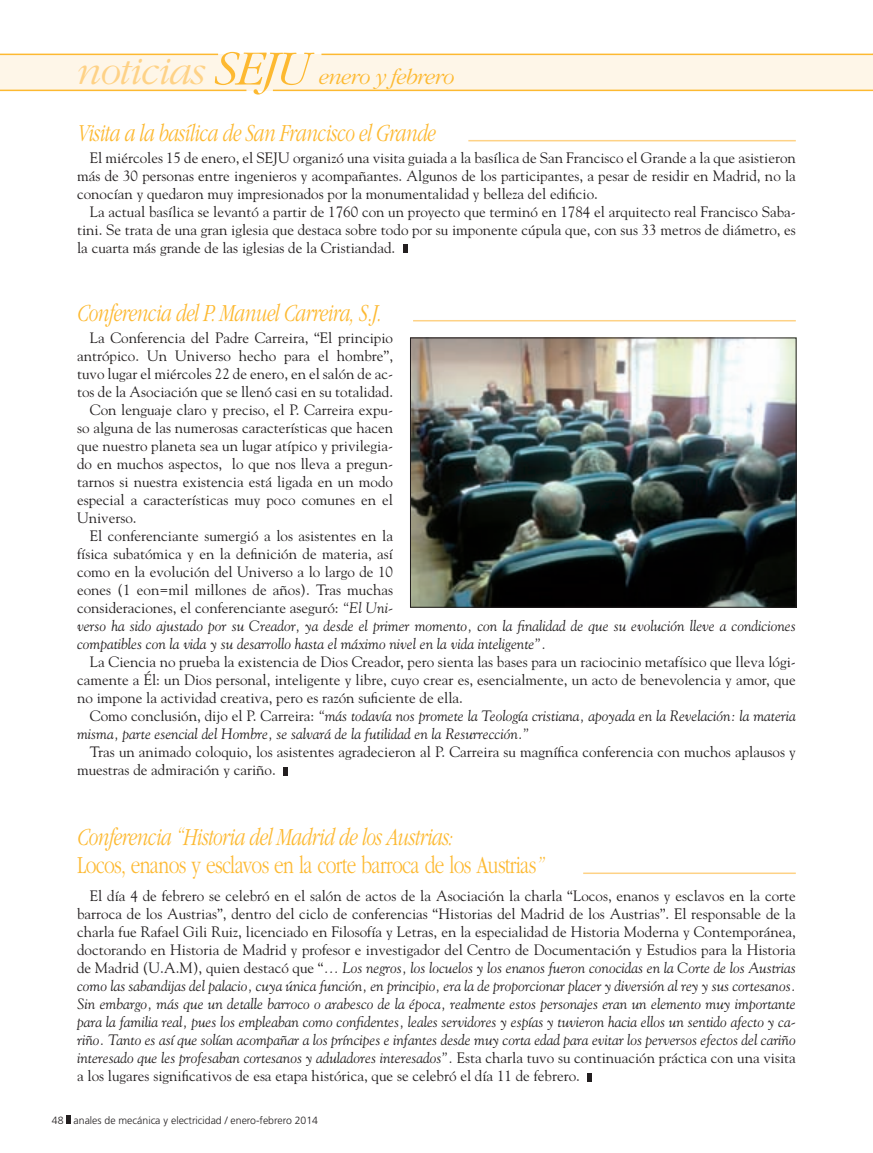
<style>
.page{position:relative;width:873px;height:1153px;background:#fff}
.page>*{position:absolute;margin:0;border:0;box-sizing:border-box;transform-origin:0 0}
.t1{font:italic 300 40.5px "ITC Garamond Std";letter-spacing:-.03em;color:#fed286}
.t2{font:300 25.5px/28.5px "ITC Garamond Std";letter-spacing:-.03em;color:#fdb931;scale:.75 1}
.t3{font:italic 300 25.5px "ITC Garamond Std";letter-spacing:-.03em;color:#fdb931;scale:.75 1}
.t4{font:italic 300 22.5px "ITC Garamond Std";letter-spacing:-.03em;color:#fdb931}
.t5{font:15px/18px "Goudy Std";color:#231f20;text-align:justify}
.t6{font:italic 15px/18px "Goudy Std";color:#231f20;text-align:justify}
.t7{font:300 10.5px "Frutiger LT Std";color:#231f20}
.s1{font-size:51px;color:#fdb931}
.s2{font-style:italic}
.s3{font-style:normal}
</style>
<div class="page">
<div style="left:66px;top:1115px;width:5px;height:9px;background:#231f20"></div>
<hr style="left:468px;top:140px;width:328px;height:1px;background:#fed286">
<svg style="left:403px;top:245px;width:4px;height:8px"></svg>
<hr style="left:583px;top:872px;width:213px;height:2px;background:#fed286">
<div style="left:587px;top:1073px;width:5px;height:8px;background:#231f20"></div>
<hr style="left:413px;top:320px;width:383px;height:1px;background:#fed286">
<div style="left:283px;top:767px;width:5px;height:8px;background:#231f20"></div>
<hr style="left:872px;top:54px;width:1px;height:36px;background:#fef6e8">
<div style="left:0;top:54px;width:872px;height:36px;background:#fef6e8"></div>
<hr style="left:273px;top:90px;width:600px;height:1px;background:#fdb931">
<hr style="left:0;top:90px;width:246px;height:1px;background:#fdb931">
<hr style="left:0;top:54px;width:218px;height:1px;background:#fdb931">
<hr style="left:321px;top:54px;width:552px;height:1px;background:#fdb931">
<img style="left:412px;top:339px;width:382px;height:266px">
<div style="left:410px;top:337px;width:386px;height:270px;border:1px solid #231f20"></div>
<h1 class="t1" style="left:76px;top:50px;width:233px">noticias <span class="s1">SEJU</span></h1>
<h3 class="t4" style="left:318px;top:65px;width:137px">enero y febrero</h3>
<h2 class="t3" style="left:77px;top:119px;width:480px">Visita a la basílica de San Francisco el Grande</h2>
<p class="t5" style="left:77px;top:149px;width:720px;text-indent:13px">El miércoles 15 de enero, el SEJU organizó una visita guiada a la basílica de San Francisco el Grande a la que asistieron más de 30 personas entre ingenieros y acompañantes. Algunos de los participantes, a pesar de residir en Madrid, no la conocían y quedaron muy impresionados por la monumentalidad y belleza del edificio.</p>
<p class="t5" style="left:77px;top:203px;width:720px;text-indent:13px">La actual basílica se levantó a partir de 1760 con un proyecto que terminó en 1784 el arquitecto real Francisco Saba&shy;tini. Se trata de una gran iglesia que destaca sobre todo por su imponente cúpula que, con sus 33 metros de diámetro, es la cuarta más grande de las iglesias de la Cristiandad.</p>
<h2 class="t3" style="left:77px;top:299px;width:407px">Conferencia del P. Manuel Carreira, S.J.</h2>
<p class="t5" style="left:90px;top:329px;width:305px">La Conferencia del Padre Carreira, “El principio</p>
<p class="t5" style="left:77px;top:347px;width:317px">antrópico. Un Universo hecho para el hombre”,</p>
<p class="t5" style="left:77px;top:365px;width:317px">tuvo lugar el miércoles 22 de enero, en el salón de ac-</p>
<p class="t5" style="left:77px;top:383px;width:317px">tos de la Asociación que se llenó casi en su totalidad.</p>
<p class="t5" style="left:90px;top:401px;width:305px">Con lenguaje claro y preciso, el P. Carreira expu-</p>
<p class="t5" style="left:77px;top:419px;width:317px">so alguna de las numerosas características que hacen</p>
<p class="t5" style="left:77px;top:437px;width:317px">que nuestro planeta sea un lugar atípico y privilegia-</p>
<p class="t5" style="left:77px;top:455px;width:317px">do en muchos aspectos, lo que nos lleva a pregun-</p>
<p class="t5" style="left:77px;top:473px;width:317px">tarnos si nuestra existencia está ligada en un modo</p>
<p class="t5" style="left:77px;top:491px;width:317px">especial a características muy poco comunes en el</p>
<p class="t5" style="left:77px;top:509px;width:61px">Universo.</p>
<p class="t5" style="left:90px;top:527px;width:305px">El conferenciante sumergió a los asistentes en la</p>
<p class="t5" style="left:77px;top:545px;width:317px">física subatómica y en la definición de materia, así</p>
<p class="t5" style="left:77px;top:563px;width:317px">como en la evolución del Universo a lo largo de 10</p>
<p class="t5" style="left:77px;top:581px;width:317px">eones (1 eon=mil millones de años). Tras muchas</p>
<p class="t5" style="left:77px;top:599px;width:317px">consideraciones, el conferenciante aseguró: <span class="s2">“El Uni-</span></p>
<p class="t6" style="left:77px;top:617px;width:720px">verso ha sido ajustado por su Creador, ya desde el primer momento, con la finalidad de que su evolución lleve a condiciones</p>
<p class="t6" style="left:77px;top:635px;width:470px">compatibles con la vida y su desarrollo hasta el máximo nivel en la vida inteligente”.</p>
<p class="t5" style="left:77px;top:653px;width:720px;text-indent:13px">La Ciencia no prueba la existencia de Dios Creador, pero sienta las bases para un raciocinio metafísico que lleva lógi&shy;camente a Él: un Dios personal, inteligente y libre, cuyo crear es, esencialmente, un acto de benevolencia y amor, que no impone la actividad creativa, pero es razón suficiente de ella.</p>
<p class="t6" style="left:77px;top:707px;width:720px;text-indent:13px"><span class="s3">Como conclusión, dijo el P. Carreira:</span> “más todavía nos promete la Teología cristiana, apoyada en la Revelación: la materia misma, parte esencial del Hombre, se salvará de la futilidad en la Resurrección.”</p>
<p class="t5" style="left:77px;top:743px;width:720px;text-indent:13px">Tras un animado coloquio, los asistentes agradecieron al P. Carreira su magnífica conferencia con muchos aplausos y muestras de admiración y cariño.</p>
<h2 class="t2" style="left:77px;top:823px;width:624px"><span class="s2">Conferencia “Historia del Madrid de los Austrias:<br></span>Locos, enanos y esclavos en la corte barroca de los Austrias<span class="s2">”</span></h2>
<p class="t6" style="left:77px;top:887px;width:720px;text-indent:13px"><span class="s3">El día 4 de febrero se celebró en el salón de actos de la Asociación la charla “Locos, enanos y esclavos en la corte barroca de los Austrias”, dentro del ciclo de conferencias “Historias del Madrid de los Austrias”. El responsable de la charla fue Rafael Gili Ruiz, licenciado en Filosofía y Letras, en la especialidad de Historia Moderna y Contemporánea, doctorando en Historia de Madrid y profesor e investigador del Centro de Documentación y Estudios para la Historia de Madrid (U.A.M), quien destacó que “</span>… Los negros, los locuelos y los enanos fueron conocidas en la Corte de los Austrias como las sabandijas del palacio, cuya única función, en principio, era la de proporcionar placer y diversión al rey y sus cortesanos.<br>Sin embargo, más que un detalle barroco o arabesco de la época, realmente estos personajes eran un elemento muy importante para la familia real, pues los empleaban como confidentes, leales servidores y espías y tuvieron hacia ellos un sentido afecto y ca&shy;riño. Tanto es así que solían acompañar a los príncipes e infantes desde muy corta edad para evitar los perversos efectos del cariño interesado que les profesaban cortesanos y aduladores interesados”. <span class="s3">Esta charla tuvo su continuación práctica con una visita a los lugares significativos de esa etapa histórica, que se celebró el día 11 de febrero.</span></p>
<p class="t7" style="left:52px;top:1114px;width:268px">48 anales de mecánica y electricidad / enero-febrero 2014</p>
</div>
